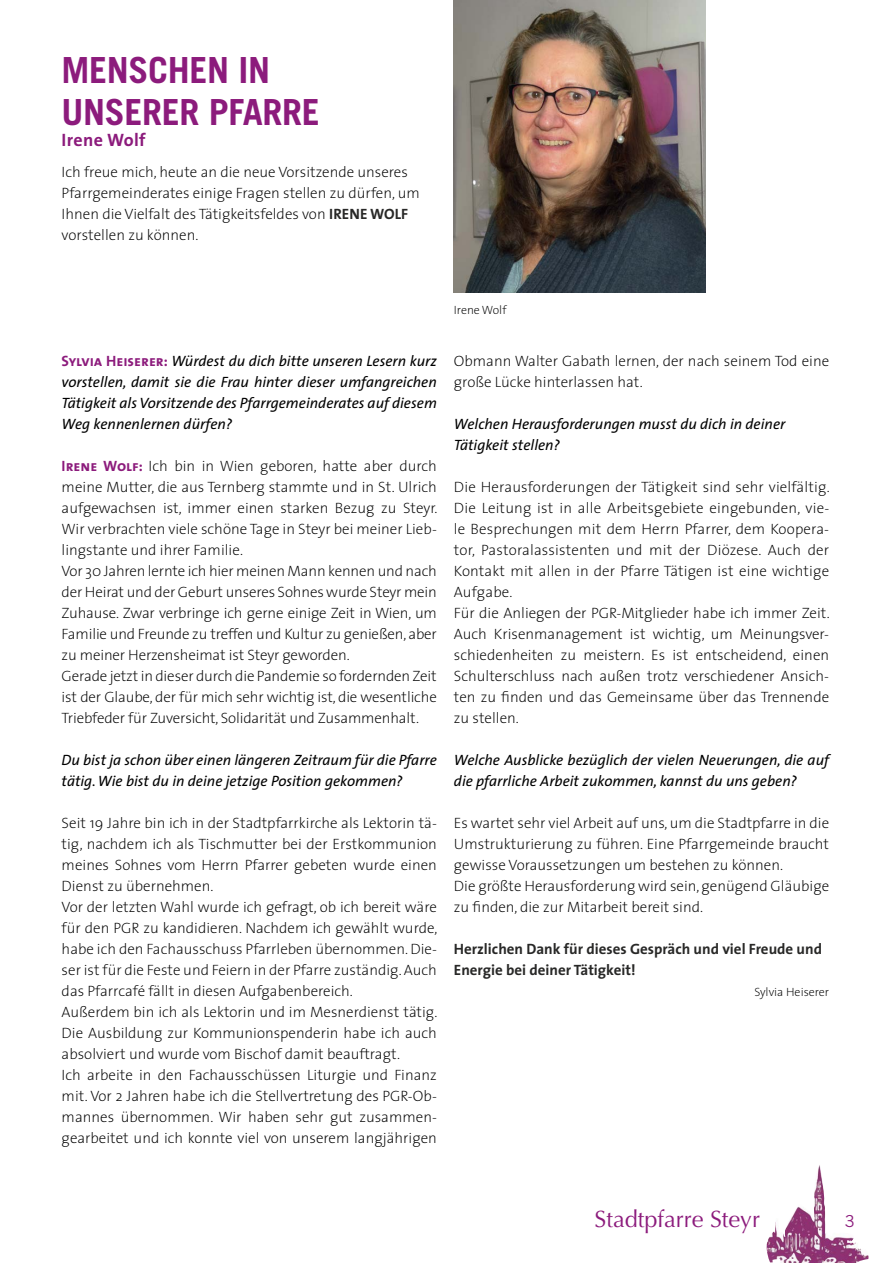
<style>
.page{position:relative;width:893px;height:1263px;background:#fff}
.page>*{position:absolute;margin:0;border:0;box-sizing:border-box;transform-origin:0 0}
.t1{font:700 36px/42px "Trade Gothic LT Std";letter-spacing:-.01em;color:#8c1b7c}
.t2{font:23.55px "Optima";color:#8c1b7c}
.t3{font:700 18px "The Sans";letter-spacing:.02em;color:#8c1b7c}
.t4{font:16.5px "Trade Gothic LT Std";color:#8c1b7c}
.t5{font:200 15px/21px "The Sans";color:#000}
.t6{font:italic 15px/21px "The Sans";color:#000}
.t7{font:700 15px/21px "The Sans";color:#282827}
.t8{font:200 12px "The Sans";color:#000}
.s1{font-weight:700;color:#282827}
.s2{font-family:"The Sans Bold Caps";font-style:normal;color:#8c1b7c}
.s3{font-family:"The Sans Bold Caps";font-weight:400;color:#8c1b7c}
</style>
<div class="page">
<img style="left:766px;top:1165px;width:103px;height:98px">
<img style="left:454px;top:0;width:252px;height:293px">
<h1 class="t1" style="left:62px;top:48px;width:260px">MENSCHEN IN<br>UNSERER PFARRE</h1>
<p class="t3" style="left:62px;top:124px;width:85px">Irene Wolf</p>
<p class="t5" style="left:62px;top:161px;width:360px">Ich freue mich, heute an die neue Vorsitzende unseres Pfarrgemeinderates einige Fragen stellen zu dürfen, um Ihnen die Vielfalt des Tätigkeitsfeldes von <span class="s1">IRENE WOLF </span>vorstellen zu können.</p>
<p class="t6" style="left:62px;top:350px;width:377px;text-align:justify"><span class="s2">Sylvia Heiserer:</span> Würdest du dich bitte unseren Lesern kurz vorstellen, damit sie die Frau hinter dieser umfangreichen Tätigkeit als Vorsitzende des Pfarrgemeinderates auf diesem Weg kennenlernen dürfen?</p>
<p class="t5" style="left:62px;top:455px;width:377px"><span class="s3">Irene Wolf:</span> Ich bin in Wien geboren, hatte aber durch meine Mutter, die aus Ternberg stammte und in St. Ulrich aufgewachsen ist, immer einen starken Bezug zu Steyr.<br>Wir verbrachten viele schöne Tage in Steyr bei meiner Lieb&shy;lingstante und ihrer Familie.<br>Vor 30 Jahren lernte ich hier meinen Mann kennen und nach der Heirat und der Geburt unseres Sohnes wurde Steyr mein Zuhause. Zwar verbringe ich gerne einige Zeit in Wien, um Familie und Freunde zu treffen und Kultur zu genießen, aber zu meiner Herzensheimat ist Steyr geworden.<br>Gerade jetzt in dieser durch die Pandemie so fordernden Zeit ist der Glaube, der für mich sehr wichtig ist, die wesentliche Triebfeder für Zuversicht, Solidarität und Zusammenhalt.</p>
<p class="t6" style="left:62px;top:749px;width:377px">Du bist ja schon über einen längeren Zeitraum für die Pfarre tätig. Wie bist du in deine jetzige Position gekommen?</p>
<p class="t5" style="left:62px;top:812px;width:377px">Seit 19 Jahre bin ich in der Stadtpfarrkirche als Lektorin tä&shy;tig, nachdem ich als Tischmutter bei der Erstkommunion meines Sohnes vom Herrn Pfarrer gebeten wurde einen Dienst zu übernehmen.<br>Vor der letzten Wahl wurde ich gefragt, ob ich bereit wäre für den PGR zu kandidieren. Nachdem ich gewählt wurde, habe ich den Fachausschuss Pfarrleben übernommen. Die&shy;ser ist für die Feste und Feiern in der Pfarre zuständig. Auch das Pfarrcafé fällt in diesen Aufgabenbereich.<br>Außerdem bin ich als Lektorin und im Mesnerdienst tätig.<br>Die Ausbildung zur Kommunionspenderin habe ich auch absolviert und wurde vom Bischof damit beauftragt.<br>Ich arbeite in den Fachausschüssen Liturgie und Finanz mit. Vor 2 Jahren habe ich die Stellvertretung des PGR-Ob&shy;mannes übernommen. Wir haben sehr gut zusammen&shy;gearbeitet und ich konnte viel von unserem langjährigen</p>
<p class="t8" style="left:454px;top:300px;width:54px">Irene Wolf</p>
<p class="t5" style="left:454px;top:350px;width:377px">Obmann Walter Gabath lernen, der nach seinem Tod eine große Lücke hinterlassen hat.</p>
<p class="t6" style="left:454px;top:413px;width:333px">Welchen Herausforderungen musst du dich in deiner<br>Tätigkeit stellen?</p>
<p class="t5" style="left:454px;top:476px;width:377px">Die Herausforderungen der Tätigkeit sind sehr vielfältig.<br>Die Leitung ist in alle Arbeitsgebiete eingebunden, vie&shy;le Besprechungen mit dem Herrn Pfarrer, dem Koopera&shy;tor, Pastoralassistenten und mit der Diözese. Auch der Kontakt mit allen in der Pfarre Tätigen ist eine wichtige Aufgabe.<br>Für die Anliegen der PGR-Mitglieder habe ich immer Zeit.<br>Auch Krisenmanagement ist wichtig, um Meinungsver&shy;schiedenheiten zu meistern. Es ist entscheidend, einen Schulterschluss nach außen trotz verschiedener Ansich&shy;ten zu finden und das Gemeinsame über das Trennende zu stellen.</p>
<p class="t6" style="left:454px;top:749px;width:377px">Welche Ausblicke bezüglich der vielen Neuerungen, die auf die pfarrliche Arbeit zukommen, kannst du uns geben?</p>
<p class="t5" style="left:454px;top:812px;width:377px">Es wartet sehr viel Arbeit auf uns, um die Stadtpfarre in die Umstrukturierung zu führen. Eine Pfarrgemeinde braucht gewisse Voraussetzungen um bestehen zu können.<br>Die größte Herausforderung wird sein, genügend Gläubige zu finden, die zur Mitarbeit bereit sind.</p>
<p class="t7" style="left:454px;top:938px;width:370px">Herzlichen Dank für dieses Gespräch und viel Freude und<br>Energie bei deiner Tätigkeit!</p>
<p class="t8" style="left:754px;top:982px;width:76px">Sylvia Heiserer</p>
<h2 class="t2" style="left:595px;top:1205px;width:167px">Stadtpfarre Steyr</h2>
<p class="t4" style="left:845px;top:1211px;width:12px">3</p>
</div>
